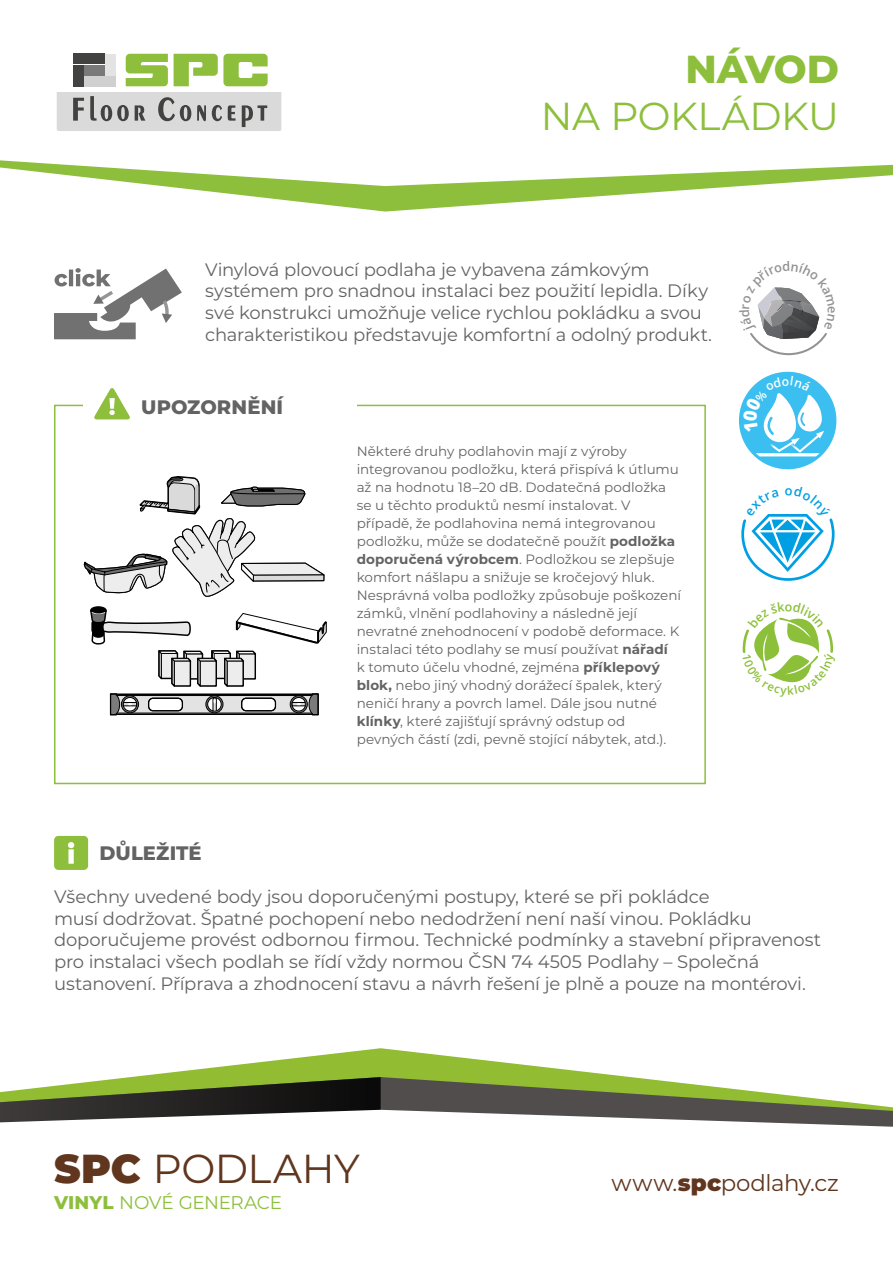
<style>
.page{position:relative;width:893px;height:1263px;background:#fff}
.page>*{position:absolute;margin:0;border:0;box-sizing:border-box;transform-origin:0 0}
.t1{font:40.5px "Montserrat";letter-spacing:-.01em;color:#60361e}
.t2{font:39px "Montserrat";letter-spacing:-.01em;color:#8dbf3c}
.t3{font:800 39px "Montserrat";letter-spacing:-.015em;color:#8dbf3c}
.t4{font:22.8px "Montserrat";letter-spacing:-.005em;color:#60361e}
.t5{font:800 19.5px "Montserrat";letter-spacing:.005em;color:#646363}
.t6{font:18.45px "Montserrat";letter-spacing:-.02em;color:#8dbf3c}
.t7{font:18px/21.6px "Montserrat";letter-spacing:-.015em;color:#646363}
.t8{font:13.5px/18px "Montserrat";color:#646363}
.s1{font-weight:700}
.s2{font-weight:900}
.s3{font-weight:800}
</style>
<div class="page">
<svg style="left:162px;top:186px;width:579px;height:26px"></svg>
<svg style="left:0;top:160px;width:893px;height:26px"></svg>
<svg style="left:57px;top:53px;width:225px;height:78px"></svg>
<div style="left:73px;top:54px;width:32px;height:10px;background:#424241"></div>
<div style="left:84px;top:65px;width:21px;height:10px;background:#797979"></div>
<div style="left:84px;top:76px;width:32px;height:10px;background:#d0d0d0"></div>
<svg style="left:132px;top:1048px;width:497px;height:29px"></svg>
<svg style="left:381px;top:1077px;width:512px;height:33px"></svg>
<svg style="left:0;top:1077px;width:381px;height:33px;background:#535f34"></svg>
<svg style="left:0;top:1110px;width:893px;height:17px"></svg>
<div style="left:739px;top:372px;width:97px;height:97px;background:#3abff0;border-radius:50%"></div>
<svg style="left:54px;top:268px;width:128px;height:71px"></svg>
<div style="left:54px;top:405px;width:652px;height:379px;border:2px solid #8dbf3c"></div>
<div style="left:83px;top:388px;width:274px;height:34px;background:#fff"></div>
<svg style="left:94px;top:388px;width:36px;height:31px"></svg>
<div style="left:54px;top:836px;width:34px;height:34px;background:#8dbf3c;border-radius:4px"></div>
<svg style="left:68px;top:842px;width:6px;height:22px"></svg>
<svg style="left:83px;top:476px;width:244px;height:240px"></svg>
<svg style="left:741px;top:514px;width:94px;height:67px"></svg>
<svg style="left:742px;top:617px;width:92px;height:66px"></svg>
<svg style="left:743px;top:376px;width:81px;height:80px"></svg>
<svg style="left:750px;top:287px;width:77px;height:69px"></svg>
<h2 class="t3" style="left:685px;top:41px;width:155px">NÁVOD</h2>
<h2 class="t2" style="left:541px;top:89px;width:300px">NA POKLÁDKU</h2>
<h3 class="t7" style="left:205px;top:258px;width:508px">Vinylová plovoucí podlaha je vybavena zámkovým systémem pro snadnou instalaci bez použití lepidla. Díky své konstrukci umožňuje velice rychlou pokládku a svou charakteristikou představuje komfortní a odolný produkt.</h3>
<h3 class="t5" style="left:141px;top:393px;width:144px">UPOZORNĚNÍ</h3>
<h3 class="t5" style="left:99px;top:839px;width:104px">DŮLEŽITÉ</h3>
<p class="t8" style="left:357px;top:441px;width:326px">Některé druhy podlahovin mají z výroby integrovanou podložku, která přispívá k útlumu až na hodnotu 18–20 dB. Dodatečná podložka se u těchto produktů nesmí instalovat. V případě, že podlahovina nemá integrovanou podložku, může se dodatečně použít <span class="s1">podložka doporučená výrobcem</span>. Podložkou se zlepšuje komfort nášlapu a snižuje se kročejový hluk.<br>Nesprávná volba podložky způsobuje poškození zámků, vlnění podlahoviny a následně její nevratné znehodnocení v podobě deformace. K instalaci této podlahy se musí používat <span class="s1">nářadí<br></span>k tomuto účelu vhodné, zejména <span class="s1">příklepový blok,</span> nebo jiný vhodný dorážecí špalek, který neničí hrany a povrch lamel. Dále jsou nutné <span class="s1">klínky</span>, které zajišťují správný odstup od pevných částí (zdi, pevně stojící nábytek, atd.).</p>
<p class="t7" style="left:54px;top:885px;width:769px">Všechny uvedené body jsou doporučenými postupy, které se při pokládce<br>musí dodržovat. Špatné pochopení nebo nedodržení není naší vinou. Pokládku doporučujeme provést odbornou firmou. Technické podmínky a stavební připravenost pro instalaci všech podlah se řídí vždy normou ČSN 74 4505 Podlahy – Společná ustanovení. Příprava a zhodnocení stavu a návrh řešení je plně a pouze na montérovi.</p>
<h1 class="t1" style="left:54px;top:1140px;width:307px"><span class="s2">SPC</span> PODLAHY</h1>
<h3 class="t6" style="left:54px;top:1190px;width:230px"><span class="s3">VINYL</span> NOVÉ GENERACE</h3>
<h3 class="t4" style="left:612px;top:1167px;width:229px">www.<span class="s2">spc</span>podlahy.cz</h3>
</div>
